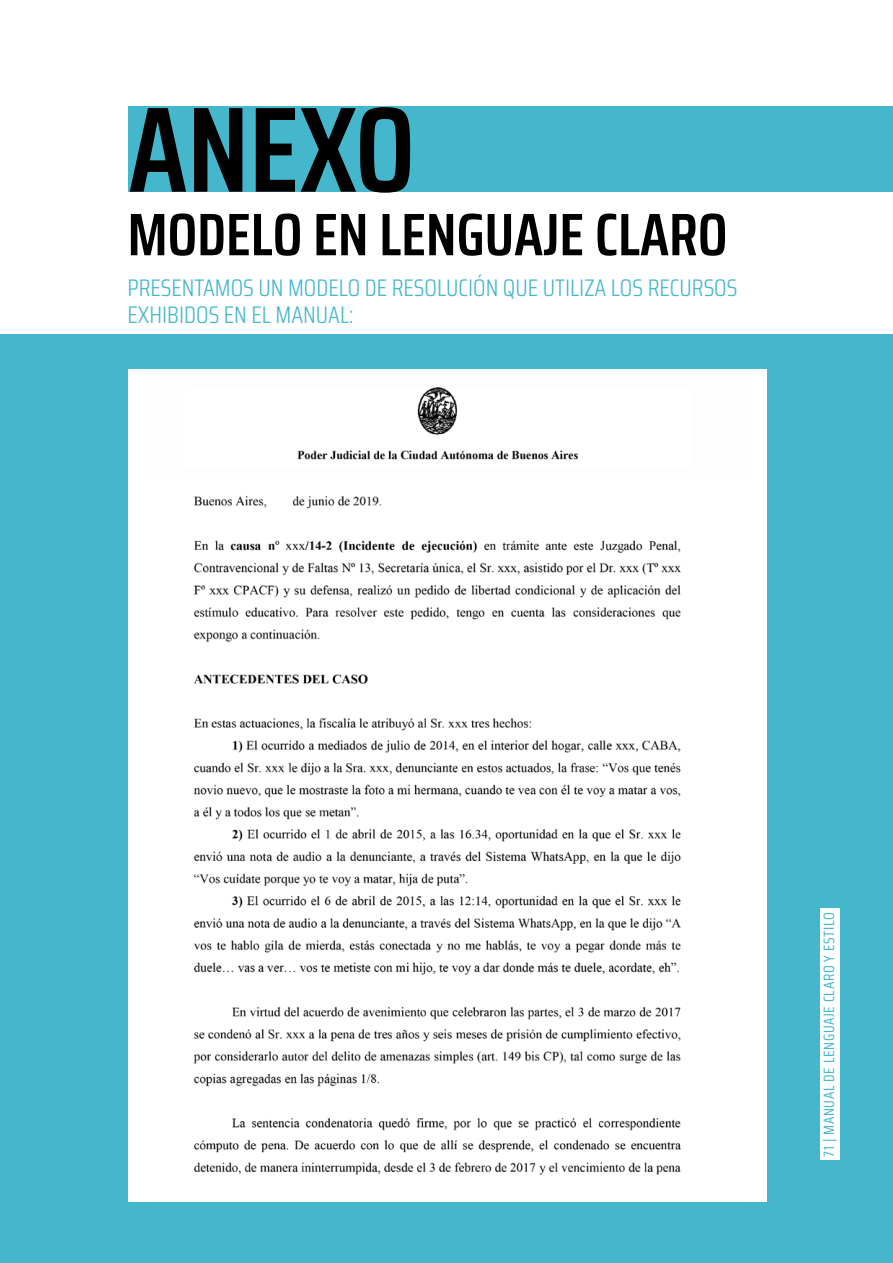
<style>
.page{position:relative;width:893px;height:1263px;background:#fff}
.page>*{position:absolute;margin:0;border:0;box-sizing:border-box;transform-origin:0 0}
.t1{font:600 121.5px "Saira Condensed";color:#000}
.t2{font:600 60px "Saira Condensed";color:#000}
.t3{font:300 24px/27px "Saira Condensed";color:#44b7cc}
.t4{font:15px "Saira Condensed";letter-spacing:.04em;color:#44b7cc}
</style>
<div class="page">
<div style="left:128px;top:106px;width:765px;height:86px;background:#44b7cc"></div>
<div style="left:0;top:334px;width:893px;height:929px;background:#44b7cc"></div>
<img style="left:128px;top:369px;width:638px;height:832px">
<div style="left:820px;top:909px;width:19px;height:251px;background:#fff"></div>
<h1 class="t1" style="left:128px;top:53px;width:288px">ANEXO</h1>
<h2 class="t2" style="left:128px;top:187px;width:601px">MODELO EN LENGUAJE CLARO</h2>
<p class="t3" style="left:128px;top:273px;width:611px">PRESENTAMOS UN MODELO DE RESOLUCIÓN QUE UTILIZA LOS RECURSOS<br>EXHIBIDOS EN EL MANUAL:</p>
<p class="t4" style="left:817px;top:1157px;width:246px;rotate:-90deg">71 | MANUAL DE LENGUAJE CLARO Y ESTILO</p>
</div>
